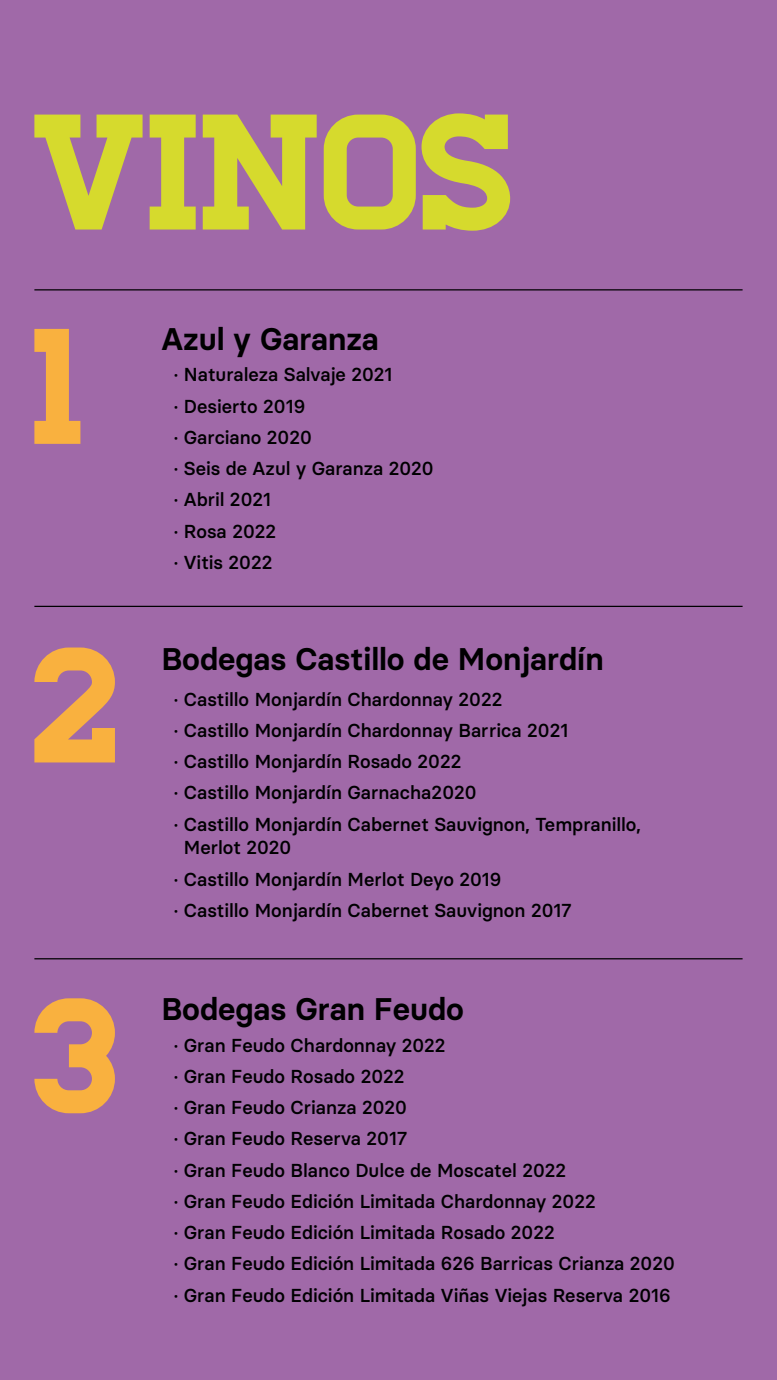
<style>
.page{position:relative;width:777px;height:1380px;background:#fff}
.page>*{position:absolute;margin:0;border:0;box-sizing:border-box;transform-origin:0 0}
.t1{font:164.25px "Homestead";letter-spacing:-.02em;color:#d6da2d}
.t2{font:164.25px "Homestead";color:#f9b13f}
.t3{font:600 31.25px "Basier Circle";color:#000001}
.t4{font:500 18.75px/31.2px "Basier Circle";color:#000001}
</style>
<div class="page">
<div style="left:0;top:0;width:776px;height:1380px;background:#a069a8"></div>
<hr style="left:34px;top:289px;width:708px;height:1px;background:#000001">
<hr style="left:34px;top:606px;width:708px;height:1px;background:#000001">
<hr style="left:34px;top:958px;width:708px;height:1px;background:#000001">
<h1 class="t1" style="left:34px;top:76px;width:486px">VINOS</h1>
<h1 class="t2" style="left:34px;top:290px;width:58px">1</h1>
<h2 class="t3" style="left:161px;top:320px;width:219px">Azul y Garanza</h2>
<p class="t4" style="left:174px;top:359px;width:261px">· Naturaleza Salvaje 2021<br>· Desierto 2019<br>· Garciano 2020<br>· Seis de Azul y Garanza 2020 · Abril 2021<br>· Rosa 2022<br>· Vitis 2022</p>
<h1 class="t2" style="left:34px;top:609px;width:92px">2</h1>
<h2 class="t3" style="left:161px;top:640px;width:443px">Bodegas Castillo de Monjardín</h2>
<p class="t4" style="left:174px;top:683px;width:468px">· Castillo Monjardín Chardonnay 2022<br>· Castillo Monjardín Chardonnay Barrica 2021<br>· Castillo Monjardín Rosado 2022<br>· Castillo Monjardín Garnacha2020<br>· Castillo Monjardín Cabernet Sauvignon, Tempranillo,</p>
<p class="t4" style="left:174px;top:832px;width:399px;text-indent:10px">Merlot 2020<br>· Castillo Monjardín Merlot Deyo 2019<br>· Castillo Monjardín Cabernet Sauvignon 2017</p>
<h1 class="t2" style="left:34px;top:960px;width:91px">3</h1>
<h2 class="t3" style="left:161px;top:990px;width:304px">Bodegas Gran Feudo</h2>
<p class="t4" style="left:174px;top:1029px;width:502px">· Gran Feudo Chardonnay 2022<br>· Gran Feudo Rosado 2022<br>· Gran Feudo Crianza 2020<br>· Gran Feudo Reserva 2017<br>· Gran Feudo Blanco Dulce de Moscatel 2022<br>· Gran Feudo Edición Limitada Chardonnay 2022<br>· Gran Feudo Edición Limitada Rosado 2022<br>· Gran Feudo Edición Limitada 626 Barricas Crianza 2020 · Gran Feudo Edición Limitada Viñas Viejas Reserva 2016</p>
</div>
